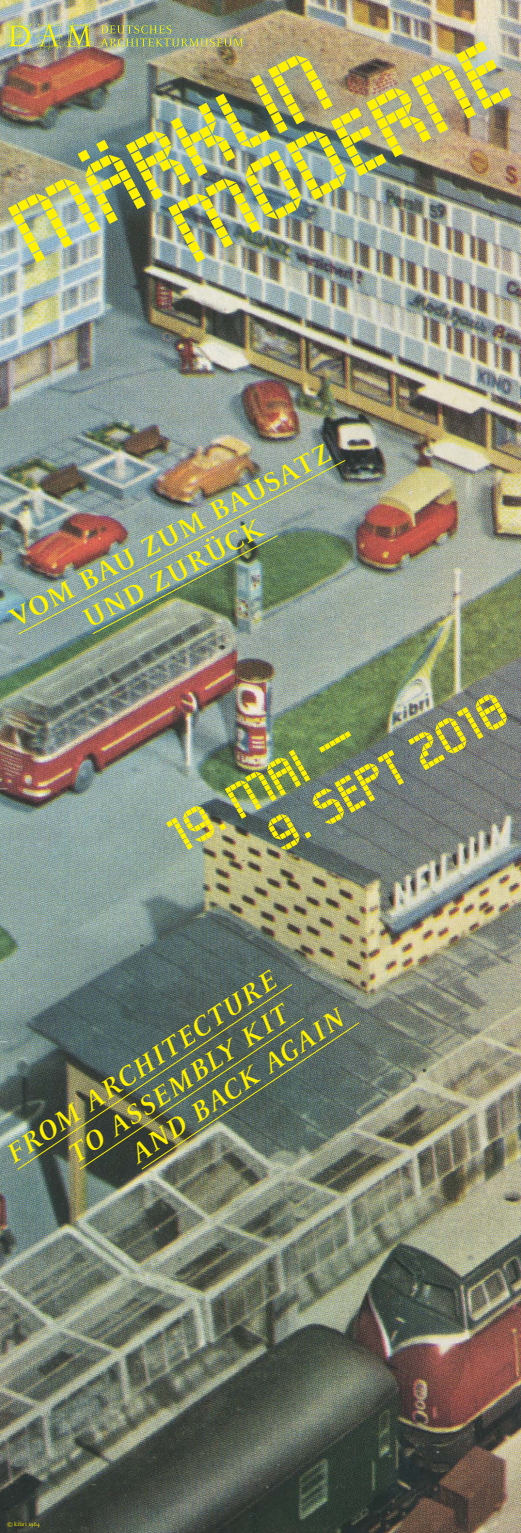
<style>
.page{position:relative;width:521px;height:1533px;background:#fff}
.page>*{position:absolute;margin:0;border:0;box-sizing:border-box;transform-origin:0 0}
.t1{font:47.69px "Oswald";color:#fff200}
.t2{font:italic 700 28.88px "Celeste OT";color:#fff200}
.t3{font:700 28.88px/34.6px "Celeste OT";color:#fff200}
.t4{font:6.12px "Celeste OT";letter-spacing:.01em;color:#fff200}
</style>
<div class="page">
<img style="left:0;top:0;width:521px;height:1533px">
<div style="left:0;top:24px;width:521px;height:255px;background:#5da9dd;opacity:.5"></div>
<img style="left:249px;top:41px;width:263px;height:222px">
<img style="left:8px;top:55px;width:325px;height:208px">
<img style="left:0;top:430px;width:370px;height:244px">
<img style="left:18px;top:459px;width:328px;height:176px">
<img style="left:92px;top:534px;width:187px;height:101px">
<div style="left:1px;top:15px;width:248px;height:41px;background:#00aeef;opacity:.5"></div>
<img style="left:8px;top:22px;width:235px;height:29px">
<svg style="left:16px;top:983px;width:277px;height:188px;background:#586760"></svg>
<svg style="left:79px;top:1017px;width:226px;height:153px;background:#515c4f"></svg>
<img style="left:141px;top:1021px;width:219px;height:149px">
<p class="t3" style="left:61px;top:574px;width:296px;text-indent:-65px;rotate:-28deg">Vom Bau zum Bausatz und zurück</p>
<h1 class="t1" style="left:259px;top:817px;width:270px;rotate:-30deg">9. Sept 2018</h1>
<h1 class="t1" style="left:159px;top:817px;width:212px;rotate:-30deg">19. Mai —</h1>
<p class="t2" style="left:0;top:1143px;width:322px;rotate:-34deg">From Architecture</p>
<p class="t2" style="left:62px;top:1142px;width:261px;rotate:-34deg">to Assembly Kit</p>
<p class="t2" style="left:124px;top:1143px;width:253px;rotate:-34deg">and Ba ck Again</p>
<p class="t4" style="left:7px;top:1520px;width:34px">© kibri 1964</p>
</div>
